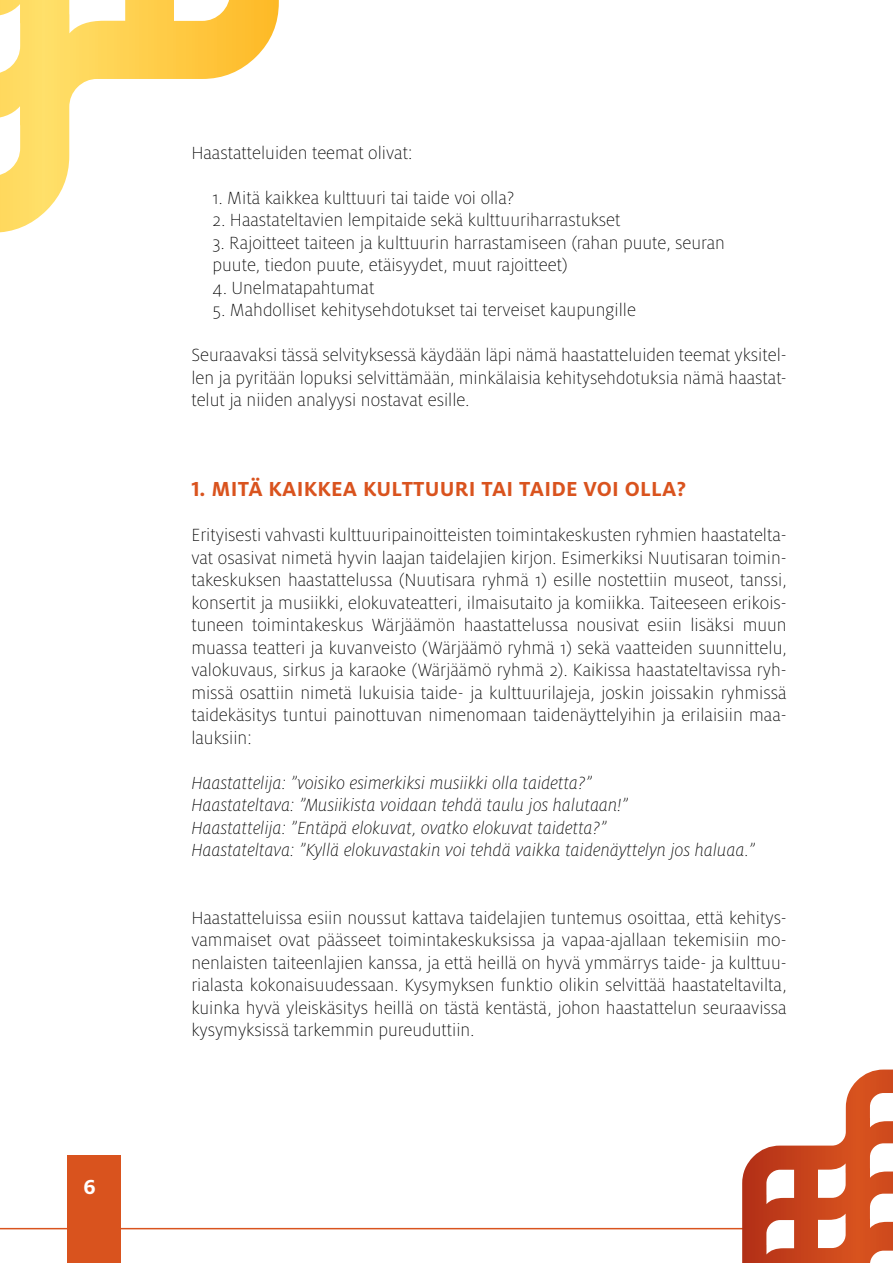
<style>
.page{position:relative;width:893px;height:1263px;background:#fff}
.page>*{position:absolute;margin:0;border:0;box-sizing:border-box;transform-origin:0 0}
.t1{font:700 22.5px "Milo Pro";letter-spacing:.01em;color:#d9531e}
.t2{font:700 22.5px "Milo Pro";color:#fff}
.t3{font:300 expanded 19.5px/22.5px "Milo Pro";color:#000;text-align:justify}
.t4{font:italic 300 expanded 19.5px/22.5px "Milo Pro";color:#000}
</style>
<div class="page">
<hr style="left:0;top:1228px;width:753px;height:1px;background:#d9531e">
<img style="left:742px;top:1069px;width:151px;height:194px">
<div style="left:68px;top:1155px;width:53px;height:108px;background:#d9531e"></div>
<img style="left:0;top:0;width:279px;height:233px">
<p class="t2" style="left:83px;top:1174px;width:14px">6</p>
<p class="t3" style="left:191px;top:141px;width:222px">Haastatteluiden teemat olivat:</p>
<p class="t3" style="left:213px;top:186px;width:303px">1. Mitä kaikkea kulttuuri tai taide voi olla?</p>
<p class="t3" style="left:213px;top:209px;width:409px">2. Haastateltavien lempitaide sekä kulttuuriharrastukset</p>
<p class="t3" style="left:213px;top:231px;width:514px">3. Rajoitteet taiteen ja kulttuurin harrastamiseen (rahan puute, seuran puute, tiedon puute, etäisyydet, muut rajoitteet)</p>
<p class="t3" style="left:213px;top:276px;width:163px">4. Unelmatapahtumat</p>
<p class="t3" style="left:213px;top:299px;width:425px">5. Mahdolliset kehitysehdotukset tai terveiset kaupungille</p>
<p class="t3" style="left:191px;top:344px;width:597px">Seuraavaksi tässä selvityksessä käydään läpi nämä haastatteluiden teemat yksitel&shy;len ja pyritään lopuksi selvittämään, minkälaisia kehitysehdotuksia nämä haastat&shy;telut ja niiden analyysi nostavat esille.</p>
<p class="t1" style="left:191px;top:476px;width:496px">1. MITÄ KAIKKEA KULTTUURI TAI TAIDE VOI OLLA?</p>
<p class="t3" style="left:191px;top:524px;width:597px">Erityisesti vahvasti kulttuuripainoitteisten toimintakeskusten ryhmien haastatelta&shy;vat osasivat nimetä hyvin laajan taidelajien kirjon. Esimerkiksi Nuutisaran toimin&shy;takeskuksen haastattelussa (Nuutisara ryhmä 1) esille nostettiin museot, tanssi, konsertit ja musiikki, elokuvateatteri, ilmaisutaito ja komiikka. Taiteeseen erikois&shy;tuneen toimintakeskus Wärjäämön haastattelussa nousivat esiin lisäksi muun muassa teatteri ja kuvanveisto (Wärjäämö ryhmä 1) sekä vaatteiden suunnittelu, valokuvaus, sirkus ja karaoke (Wärjäämö ryhmä 2). Kaikissa haastateltavissa ryh&shy;missä osattiin nimetä lukuisia taide- ja kulttuurilajeja, joskin joissakin ryhmissä taidekäsitys tuntui painottuvan nimenomaan taidenäyttelyihin ja erilaisiin maa&shy;lauksiin:</p>
<p class="t4" style="left:191px;top:771px;width:565px">Haastattelija: ”voisiko esimerkiksi musiikki olla taidetta?”<br>Haastateltava: ”Musiikista voidaan tehdä taulu jos halutaan!”<br>Haastattelija: ”Entäpä elokuvat, ovatko elokuvat taidetta?”<br>Haastateltava: ”Kyllä elokuvastakin voi tehdä vaikka taidenäyttelyn jos haluaa.”</p>
<p class="t3" style="left:191px;top:906px;width:597px">Haastatteluissa esiin noussut kattava taidelajien tuntemus osoittaa, että kehitys&shy;vammaiset ovat päässeet toimintakeskuksissa ja vapaa-ajallaan tekemisiin mo&shy;nenlaisten taiteenlajien kanssa, ja että heillä on hyvä ymmärrys taide- ja kulttuu&shy;rialasta kokonaisuudessaan. Kysymyksen funktio olikin selvittää haastateltavilta, kuinka hyvä yleiskäsitys heillä on tästä kentästä, johon haastattelun seuraavissa kysymyksissä tarkemmin pureuduttiin.</p>
</div>
